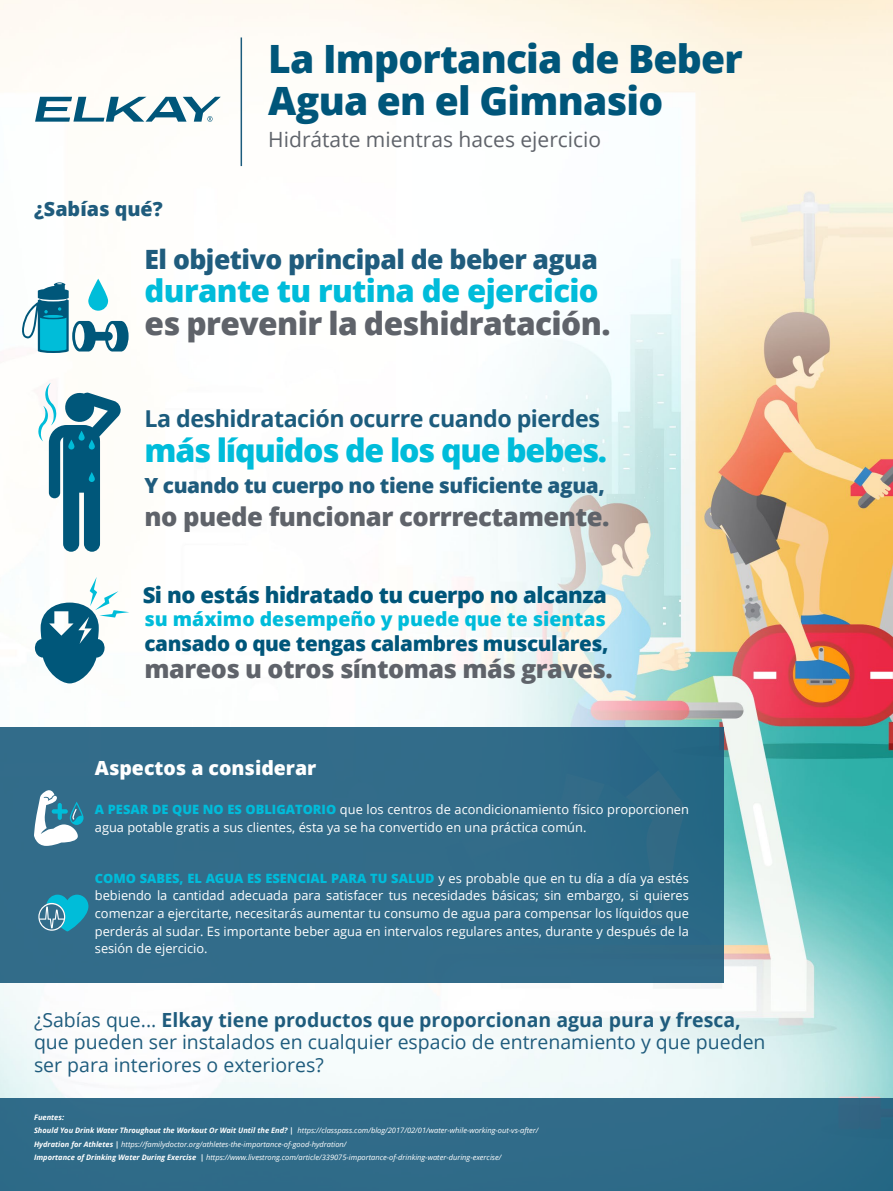
<style>
.page{position:relative;width:893px;height:1191px;background:#fff}
.page>*{position:absolute;margin:0;border:0;box-sizing:border-box;transform-origin:0 0}
.t1{font:800 39px/41.7px "Open Sans";letter-spacing:-.02em;color:#00567a}
.t2{font:800 32.1px "Open Sans";letter-spacing:-.04em;color:#00bcda}
.t3{font:800 31.65px "Open Sans";letter-spacing:-.02em;color:#5f636a}
.t4{font:800 31.05px "Open Sans";letter-spacing:-.02em;color:#00bcda}
.t5{font:800 26.55px "Open Sans";letter-spacing:-.02em;color:#1f5c7d}
.t6{font:800 25.65px "Open Sans";letter-spacing:-.02em;color:#5f636a}
.t7{font:800 25.2px "Open Sans";letter-spacing:-.02em;color:#5f636a}
.t8{font:700 23.25px "Open Sans";letter-spacing:-.02em;color:#1c5c7d}
.t9{font:800 22.05px "Open Sans";letter-spacing:-.02em;color:#00567a}
.t10{font:21px "Open Sans";color:#5f636a}
.t11{font:800 20.85px "Open Sans";letter-spacing:-.02em;color:#1f5c7d}
.t12{font:800 20.7px "Open Sans";letter-spacing:-.02em;color:#00567a}
.t13{font:800 19.8px "Open Sans";color:#1f5c7d}
.t14{font:19.5px/22.5px "Open Sans";color:#1f5c7d}
.t15{font:800 19.5px "Open Sans";color:#fff}
.t16{font:800 19.35px "Open Sans";color:#00bcda}
.t17{font:12.75px/17.7px "Open Sans";color:#fff;text-align:justify}
.t18{font:italic 7.5px/13.8px "Open Sans";color:#fff}
.t19{font:italic 700 7.5px "Open Sans";color:#fff}
.s1{font-weight:800;color:#00bcda}
.s2{font-weight:700}
</style>
<div class="page">
<img style="left:0;top:0;width:893px;height:1098px">
<div style="left:0;top:727px;width:724px;height:256px;background:#326c89"></div>
<div style="left:0;top:1098px;width:893px;height:93px;background:#2f6b88"></div>
<svg style="left:35px;top:97px;width:186px;height:25px"></svg>
<hr style="left:241px;top:37px;width:1px;height:129px;background:#1c5c7d">
<svg style="left:20px;top:282px;width:109px;height:71px"></svg>
<svg style="left:88px;top:279px;width:20px;height:32px"></svg>
<svg style="left:38px;top:383px;width:83px;height:169px"></svg>
<svg style="left:89px;top:439px;width:6px;height:10px"></svg>
<svg style="left:89px;top:472px;width:6px;height:10px"></svg>
<svg style="left:68px;top:439px;width:6px;height:10px"></svg>
<svg style="left:79px;top:430px;width:6px;height:10px"></svg>
<svg style="left:34px;top:577px;width:95px;height:106px"></svg>
<svg style="left:34px;top:790px;width:50px;height:56px"></svg>
<svg style="left:38px;top:894px;width:50px;height:37px"></svg>
<h1 class="t1" style="left:268px;top:36px;width:476px">La Importancia de Beber<br>Agua en el Gimnasio</h1>
<h3 class="t10" style="left:268px;top:125px;width:334px">Hidrátate mientras haces ejercicio</h3>
<h3 class="t13" style="left:34px;top:194px;width:130px">¿Sabías qué?</h3>
<h3 class="t5" style="left:145px;top:239px;width:455px">El objetivo principal de beber agua</h3>
<h3 class="t4" style="left:145px;top:267px;width:456px">durante tu rutina de ejercicio</h3>
<h3 class="t3" style="left:145px;top:299px;width:467px">es prevenir la deshidratación.</h3>
<h3 class="t8" style="left:145px;top:402px;width:457px">La deshidratación ocurre cuando pierdes</h3>
<h2 class="t2" style="left:145px;top:426px;width:464px">más líquidos de los que bebes.</h2>
<h3 class="t11" style="left:145px;top:470px;width:462px">Y cuando tu cuerpo no tiene suficiente agua,</h3>
<h3 class="t6" style="left:145px;top:497px;width:467px">no puede funcionar corrrectamente.</h3>
<h3 class="t9" style="left:143px;top:578px;width:466px">Si no estás hidratado tu cuerpo no alcanza</h3>
<h3 class="t16" style="left:145px;top:604px;width:463px">su máximo desempeño y puede que te sientas</h3>
<h3 class="t12" style="left:145px;top:628px;width:465px">cansado o que tengas calambres musculares,</h3>
<h3 class="t7" style="left:145px;top:649px;width:470px">mareos u otros síntomas más graves.</h3>
<h3 class="t15" style="left:95px;top:753px;width:223px">Aspectos a considerar</h3>
<p class="t17" style="left:95px;top:800px;width:596px"><span class="s1">A PESAR DE QUE NO ES OBLIGATORIO</span> que los centros de acondicionamiento físico proporcionen agua potable gratis a sus clientes, ésta ya se ha convertido en una práctica común.</p>
<p class="t17" style="left:95px;top:868px;width:596px"><span class="s1">COMO SABES, EL AGUA ES ESENCIAL PARA TU SALUD</span> y es probable que en tu día a día ya estés bebiendo la cantidad adecuada para satisfacer tus necesidades básicas; sin embargo, si quieres comenzar a ejercitarte, necesitarás aumentar tu consumo de agua para compensar los líquidos que perderás al sudar. Es importante beber agua en intervalos regulares antes, durante y después de la sesión de ejercicio.</p>
<h3 class="t14" style="left:34px;top:1007px;width:733px">¿Sabías que... <span class="s2">Elkay tiene productos que proporcionan agua pura y fresca, </span>que pueden ser instalados en cualquier espacio de entrenamiento y que pueden ser para interiores o exteriores?</h3>
<p class="t19" style="left:34px;top:1112px;width:32px">Fuentes:</p>
<p class="t18" style="left:34px;top:1123px;width:506px"><span class="s2">Should You Drink Water Throughout the Workout Or Wait Until the End? |</span> https://classpass.com/blog/2017/02/01/water-while-working-out-vs-after/<br><span class="s2">Hydration for Athletes |</span> https://familydoctor.org/athletes-the-importance-of-good-hydration/</p>
<p class="t18" style="left:34px;top:1150px;width:469px"><span class="s2">Importance of Drinking Water During Exercise |</span> https://www.livestrong.com/article/339075-importance-of-drinking-water-during-exercise/</p>
</div>
